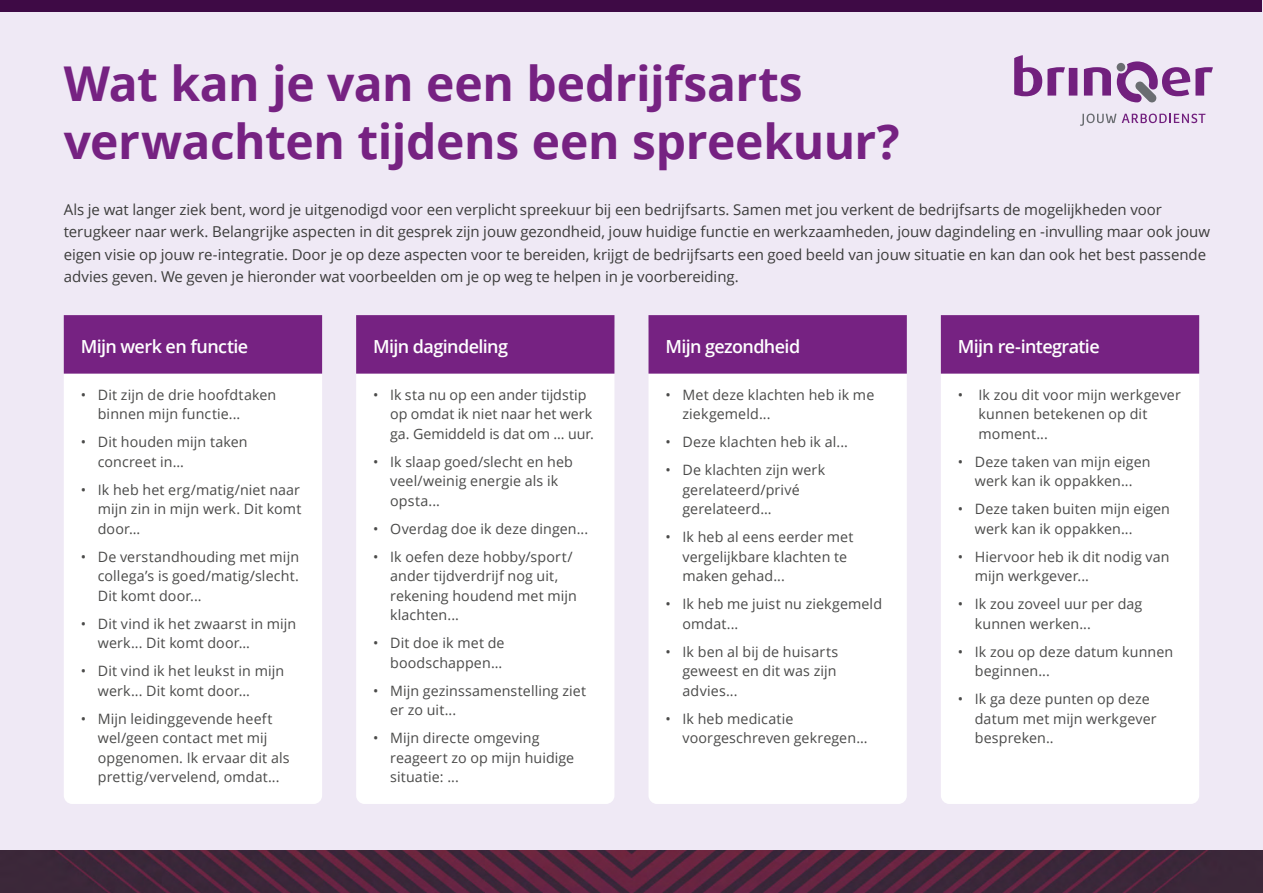
<style>
.page{position:relative;width:1263px;height:893px;background:#efe9f5}
.page>*{position:absolute;margin:0;border:0;box-sizing:border-box;transform-origin:0 0}
.Tusenkopje{font:700 48px/58.5px "Open Sans";letter-spacing:-.01em;color:#762282}
.kopje_lijn{font:600 18px "Open Sans";letter-spacing:-.035em;color:#fff}
.Intro{font:15px/22.5px "Open Sans";letter-spacing:-.005em;color:#3c3c3b}
.t1{font:14.25px/19.5px "Open Sans";letter-spacing:.01em;color:#4a4a49}
</style>
<div class="page">
<svg style="left:1080px;top:114px;width:36px;height:12px"></svg>
<svg style="left:1122px;top:114px;width:83px;height:9px"></svg>
<svg style="left:1014px;top:55px;width:199px;height:48px"></svg>
<div style="left:1117px;top:63px;width:8px;height:8px;background:#6a6d71;border-radius:50%"></div>
<img style="left:0;top:850px;width:1263px;height:43px">
<div style="left:1px;top:1px;width:1261px;height:11px;background:#3e0a45"></div>
<div style="left:64px;top:321px;width:258px;height:483px;background:#fff;border-radius:9px"></div>
<div style="left:64px;top:315px;width:258px;height:59px;background:#762282"></div>
<div style="left:356px;top:321px;width:258px;height:483px;background:#fff;border-radius:9px"></div>
<div style="left:356px;top:315px;width:258px;height:59px;background:#762282"></div>
<div style="left:648px;top:321px;width:259px;height:483px;background:#fff;border-radius:9px"></div>
<div style="left:648px;top:315px;width:259px;height:59px;background:#762282"></div>
<div style="left:941px;top:321px;width:258px;height:483px;background:#fff;border-radius:9px"></div>
<div style="left:941px;top:315px;width:258px;height:59px;background:#762282"></div>
<p class="Tusenkopje" style="left:64px;top:53px;width:837px">Wat kan je van een bedrijfsarts verwachten tijdens een spreekuur?</p>
<p class="Intro" style="left:64px;top:197px;width:1148px">Als je wat langer ziek bent, word je uitgenodigd voor een verplicht spreekuur bij een bedrijfsarts. Samen met jou verkent de bedrijfsarts de mogelijkheden voor terugkeer naar werk. Belangrijke aspecten in dit gesprek zijn jouw gezondheid, jouw huidige functie en werkzaamheden, jouw dagindeling en -invulling maar ook jouw eigen visie op jouw re-integratie. Door je op deze aspecten voor te bereiden, krijgt de bedrijfsarts een goed beeld van jouw situatie en kan dan ook het best passende advies geven. We geven je hieronder wat voorbeelden om je op weg te helpen in je voorbereiding.</p>
<p class="kopje_lijn" style="left:81px;top:334px;width:169px">Mijn werk en functie</p>
<p class="t1" style="left:98px;top:385px;width:180px;text-indent:-17px">• Dit zijn de drie hoofdtaken binnen mijn functie...</p>
<p class="t1" style="left:98px;top:432px;width:151px;text-indent:-17px">• Dit houden mijn taken concreet in...</p>
<p class="t1" style="left:98px;top:480px;width:205px;text-align:justify;text-indent:-17px">• Ik heb het erg/matig/niet naar mijn zin in mijn werk. Dit komt door...</p>
<p class="t1" style="left:98px;top:547px;width:203px;text-align:justify;text-indent:-17px">• De verstandhouding met mijn collega’s is goed/matig/slecht.<br>Dit komt door...</p>
<p class="t1" style="left:98px;top:614px;width:200px;text-indent:-17px">• Dit vind ik het zwaarst in mijn werk... Dit komt door...</p>
<p class="t1" style="left:98px;top:661px;width:188px;text-indent:-17px">• Dit vind ik het leukst in mijn werk... Dit komt door...</p>
<p class="t1" style="left:98px;top:709px;width:193px;text-indent:-17px">• Mijn leidinggevende heeft wel/geen contact met mij opgenomen. Ik ervaar dit als prettig/vervelend, omdat...</p>
<p class="kopje_lijn" style="left:373px;top:334px;width:136px">Mijn dagindeling</p>
<p class="t1" style="left:390px;top:385px;width:205px;text-indent:-17px">• Ik sta nu op een ander tijdstip op omdat ik niet naar het werk ga. Gemiddeld is dat om ... uur.</p>
<p class="t1" style="left:390px;top:452px;width:184px;text-indent:-17px">• Ik slaap goed/slecht en heb veel/weinig energie als ik opsta...</p>
<p class="t1" style="left:373px;top:519px;width:217px">• Overdag doe ik deze dingen...</p>
<p class="t1" style="left:390px;top:547px;width:188px;text-indent:-17px">• Ik oefen deze hobby/sport/ ander tijdverdrijf nog uit, rekening houdend met mijn klachten...</p>
<p class="t1" style="left:373px;top:633px;width:133px;text-align:right">• Dit doe ik met de boodschappen...</p>
<p class="t1" style="left:390px;top:681px;width:197px;text-indent:-17px">• Mijn gezinssamenstelling ziet er zo uit...</p>
<p class="t1" style="left:390px;top:728px;width:186px;text-indent:-17px">• Mijn directe omgeving reageert zo op mijn huidige situatie: ...</p>
<p class="kopje_lijn" style="left:665px;top:334px;width:136px">Mijn gezondheid</p>
<p class="t1" style="left:682px;top:385px;width:193px;text-indent:-17px">• Met deze klachten heb ik me ziekgemeld...</p>
<p class="t1" style="left:665px;top:432px;width:184px">• Deze klachten heb ik al...</p>
<p class="t1" style="left:682px;top:460px;width:144px;text-indent:-17px">• De klachten zijn werk gerelateerd/privé gerelateerd...</p>
<p class="t1" style="left:682px;top:527px;width:172px;text-indent:-17px">• Ik heb al eens eerder met vergelijkbare klachten te maken gehad...</p>
<p class="t1" style="left:682px;top:594px;width:201px;text-indent:-17px">• Ik heb me juist nu ziekgemeld omdat...</p>
<p class="t1" style="left:682px;top:642px;width:157px;text-align:justify;text-indent:-17px">• Ik ben al bij de huisarts geweest en dit was zijn advies...</p>
<p class="t1" style="left:682px;top:709px;width:187px;text-indent:-17px">• Ik heb medicatie voorgeschreven gekregen...</p>
<p class="kopje_lijn" style="left:958px;top:334px;width:143px">Mijn re-integratie</p>
<p class="t1" style="left:978px;top:385px;width:204px;text-indent:-21px">• Ik zou dit voor mijn werkgever kunnen betekenen op dit moment...</p>
<p class="t1" style="left:958px;top:452px;width:194px;text-align:center">• Deze taken van mijn eigen werk kan ik oppakken...</p>
<p class="t1" style="left:975px;top:499px;width:197px;text-indent:-17px">• Deze taken buiten mijn eigen werk kan ik oppakken...</p>
<p class="t1" style="left:975px;top:547px;width:196px;text-indent:-17px">• Hiervoor heb ik dit nodig van mijn werkgever...</p>
<p class="t1" style="left:975px;top:594px;width:169px;text-indent:-17px">• Ik zou zoveel uur per dag kunnen werken...</p>
<p class="t1" style="left:975px;top:642px;width:200px;text-indent:-17px">• Ik zou op deze datum kunnen beginnen...</p>
<p class="t1" style="left:975px;top:689px;width:183px;text-indent:-17px">• Ik ga deze punten op deze datum met mijn werkgever bespreken..</p>
</div>
